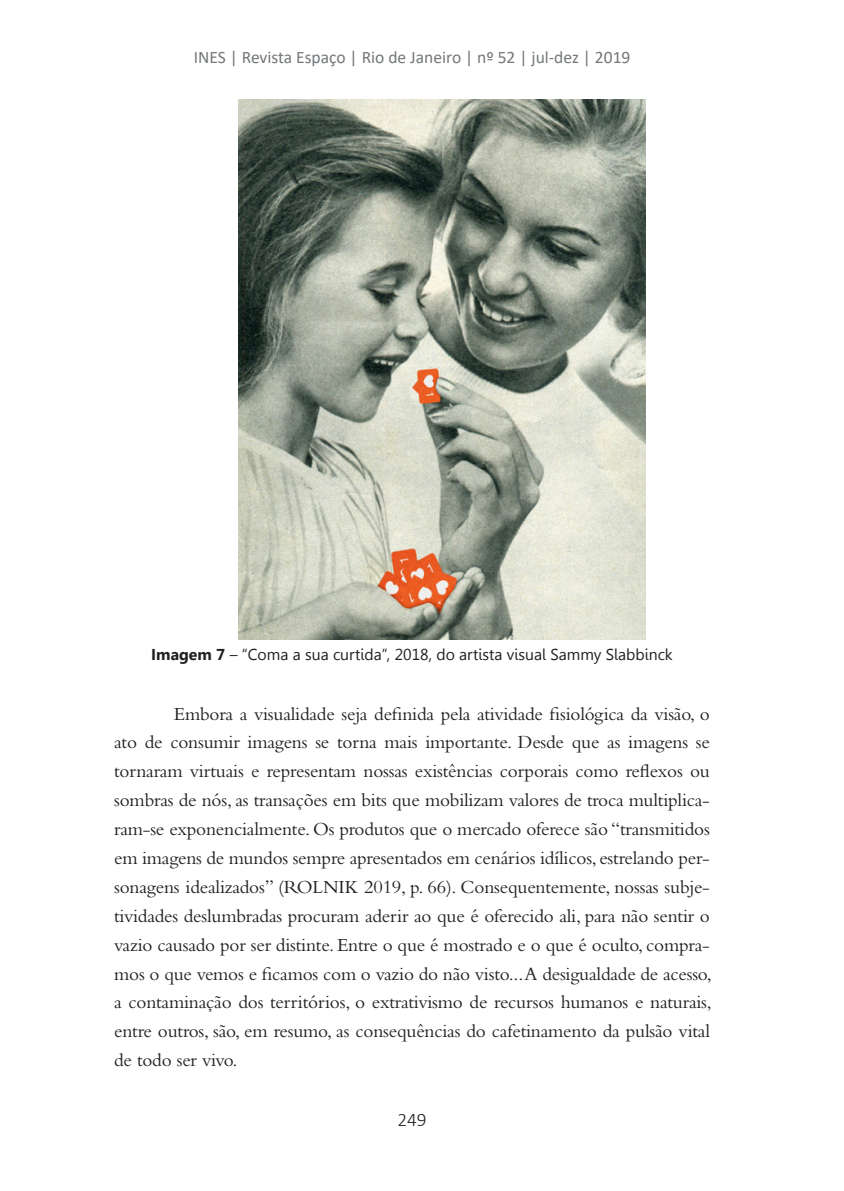
<style>
.page{position:relative;width:844px;height:1191px;background:#fff}
.page>*{position:absolute;margin:0;border:0;box-sizing:border-box;transform-origin:0 0}
.TEXTO{font:19.25px/28.9px "Bembo Std";letter-spacing:-.01em;color:#231f20;text-align:justify}
.t1{font:300 19.25px "Calibri";color:#231f20}
.t2{font:17.5px "Calibri";color:#74787a}
.legenda{font:15.75px "Gisha";color:#231f20}
.s1{font-weight:700}
</style>
<div class="page">
<img style="left:238px;top:99px;width:407px;height:540px">
<p class="t2" style="left:194px;top:45px;width:438px">INES | Revista Espaço | Rio de Janeiro | nº 52 | jul-dez | 2019</p>
<p class="legenda" style="left:151px;top:645px;width:523px"><span class="s1">Imagem 7</span> – “Coma a sua curtida”, 2018, do artista visual Sammy Slabbinck</p>
<p class="TEXTO" style="left:114px;top:699px;width:599px;text-indent:60px">Embora a visualidade seja definida pela atividade fisiológica da visão, o ato de consumir imagens se torna mais importante. Desde que as imagens se tornaram virtuais e representam nossas existências corporais como reflexos ou sombras de nós, as transações em bits que mobilizam valores de troca multiplica&shy;ram-se exponencialmente. Os produtos que o mercado oferece são “transmitidos em imagens de mundos sempre apresentados em cenários idílicos, estrelando per&shy;sonagens idealizados” (ROLNIK 2019, p. 66). Consequentemente, nossas subje&shy;tividades deslumbradas procuram aderir ao que é oferecido ali, para não sentir o vazio causado por ser distinte. Entre o que é mostrado e o que é oculto, compra&shy;mos o que vemos e ficamos com o vazio do não visto... A desigualdade de acesso, a contaminação dos territórios, o extrativismo de recursos humanos e naturais, entre outros, são, em resumo, as consequências do cafetinamento da pulsão vital de todo ser vivo.</p>
<p class="t1" style="left:397px;top:1107px;width:31px">249</p>
</div>
